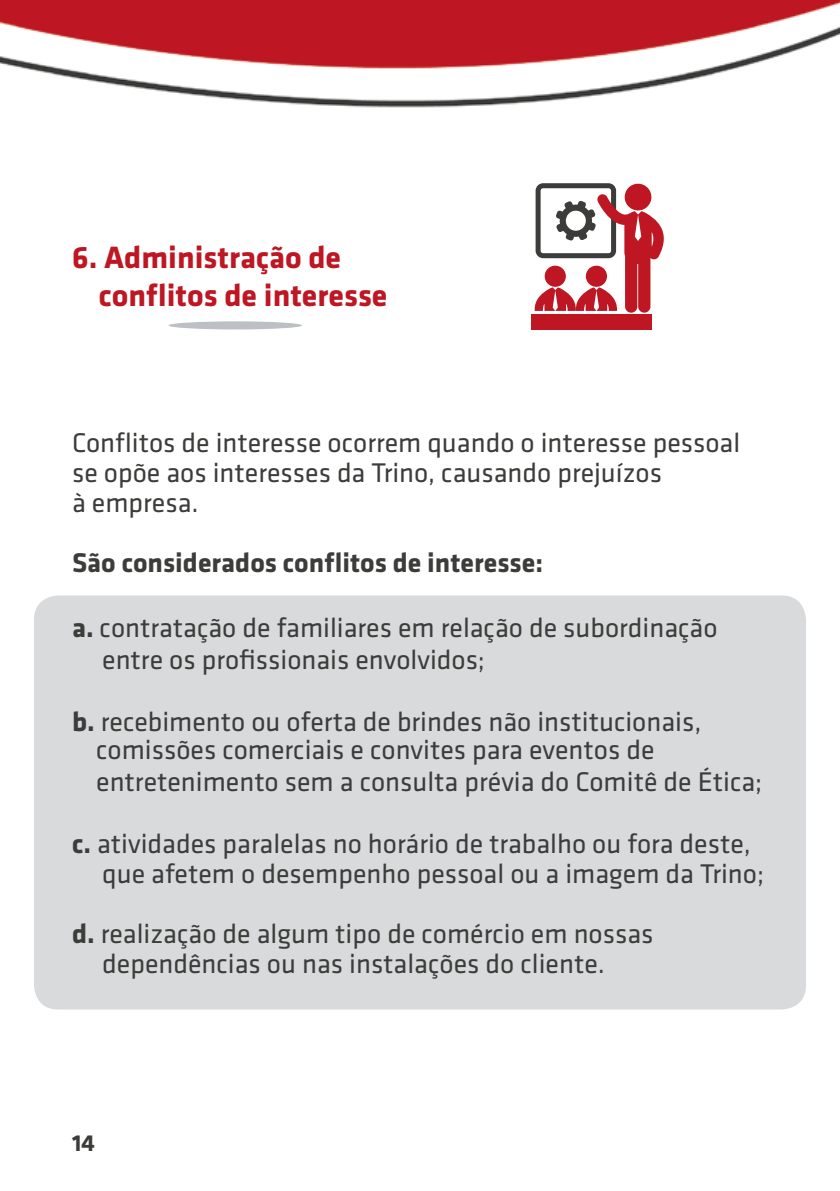
<style>
.page{position:relative;width:840px;height:1191px;background:#fff}
.page>*{position:absolute;margin:0;border:0;box-sizing:border-box;transform-origin:0 0}
.t1{font:700 32px/38.4px "Klavika";color:#be1622}
.t2{font:28px/30px "Klavika";color:#3c3c3b}
.t3{font:700 28px "Klavika";color:#3c3c3b}
.t4{font:700 24px "Klavika";color:#3c3c3b}
.s1{font-weight:700}
</style>
<div class="page">
<img style="left:0;top:0;width:839px;height:108px">
<div style="left:34px;top:595px;width:771px;height:414px;background:#d8dadb;border-radius:24px"></div>
<div style="left:168px;top:321px;width:134px;height:8px;background:#bcbfc4;border-radius:50%"></div>
<svg style="left:534px;top:183px;width:130px;height:130px"></svg>
<div style="left:530px;top:314px;width:121px;height:15px;background:#be1622"></div>
<p class="t1" style="left:99px;top:239px;width:290px;text-indent:-27px">6. Administração de conflitos de interesse</p>
<p class="t2" style="left:72px;top:428px;width:669px">Conflitos de interesse ocorrem quando o interesse pessoal se opõe aos interesses da Trino, causando prejuízos<br>à empresa.</p>
<p class="t3" style="left:72px;top:547px;width:472px">São considerados conflitos de interesse:</p>
<p class="t2" style="left:102px;top:612px;width:616px;line-height:32px;text-indent:-30px"><span class="s1">a.</span> contratação de familiares em relação de subordinação entre os profissionais envolvidos;</p>
<p class="t2" style="left:96px;top:708px;width:606px;line-height:28px;text-indent:-24px"><span class="s1">b.</span> recebimento ou oferta de brindes não institucionais, comissões comerciais e convites para eventos de</p>
<p class="t2" style="left:96px;top:767px;width:667px">entretenimento sem a consulta prévia do Comitê de Ética;</p>
<p class="t2" style="left:102px;top:829px;width:663px;text-indent:-30px"><span class="s1">c.</span> atividades paralelas no horário de trabalho ou fora deste, que afetem o desempenho pessoal ou a imagem da Trino;</p>
<p class="t2" style="left:102px;top:919px;width:552px;text-indent:-30px"><span class="s1">d.</span> realização de algum tipo de comércio em nossas dependências ou nas instalações do cliente.</p>
<p class="t4" style="left:72px;top:1129px;width:24px">14</p>
</div>
